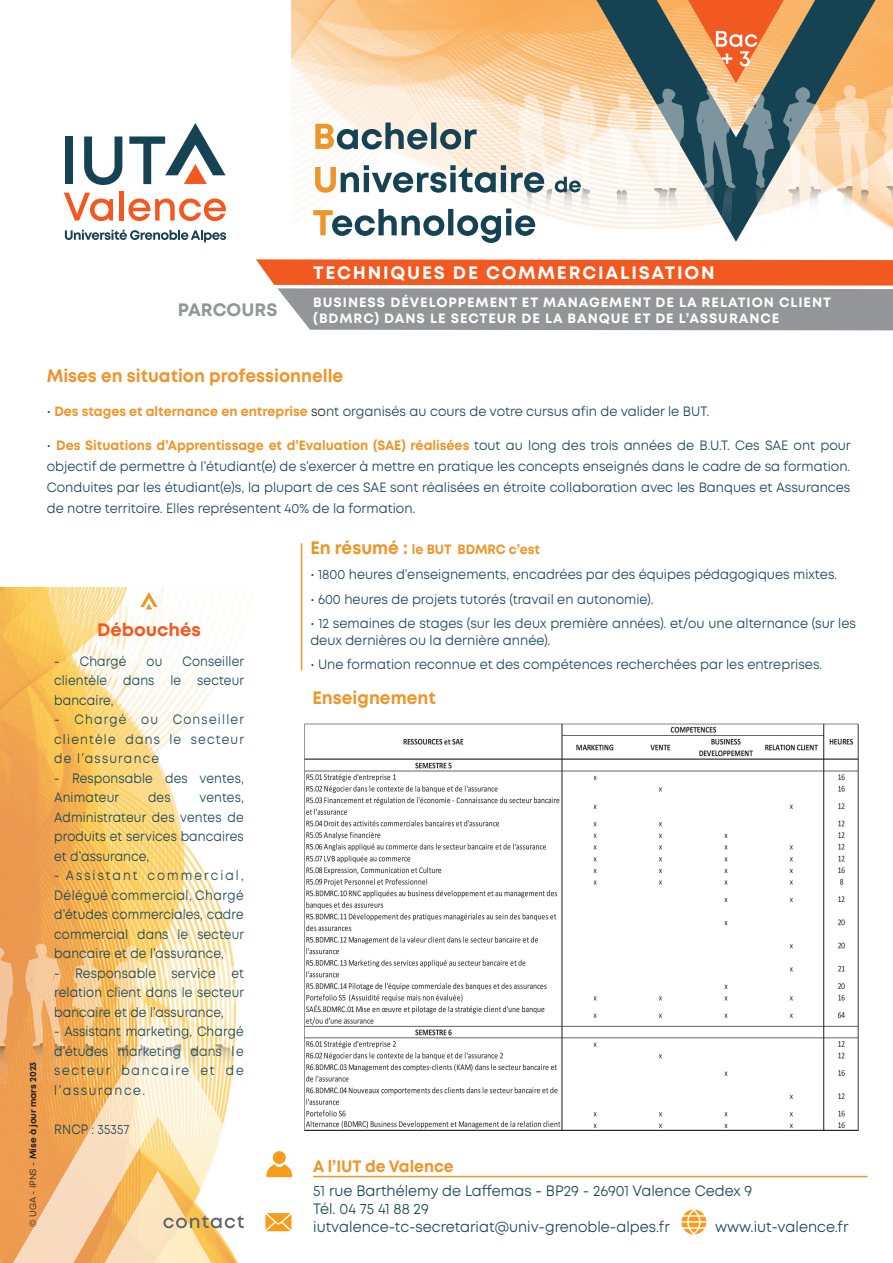
<style>
.page{position:relative;width:893px;height:1263px;background:#fff}
.page>*{position:absolute;margin:0;border:0;box-sizing:border-box;transform-origin:0 0}
.t1{font:700 18px "Mont";color:#ed962b;scale:.95 1}
.t2{font:700 18px "Mont";letter-spacing:.1em;color:#fff}
.t3{font:700 18px "Mont";color:#f15921}
.t4{font:700 18px "Mont";color:#939598}
.t5{font:700 16.5px "Mont";color:#ed962b;scale:.95 1}
.t6{font:15px/18px "Mont";color:#164353;scale:.95 1}
.t7{font:13.5px/21px "Mont";color:#164353;text-align:justify;scale:.95 1}
.t8{font:13.5px/19.5px "Mont";color:#164353;text-align:justify;scale:.9 1}
.t9{font:700 13.5px/16.2px "Mont";letter-spacing:.07em;color:#fff}
.t10{font:700 13.5px "Mont";color:#ed962b;scale:.95 1}
.t11{font:700 9px "Mont";color:#231f20}
.s1{font-weight:400}
.s2{font-weight:700;color:#ed962b}
.s3{color:#231f20}
.s4{font-size:18px}
</style>
<div class="page">
<img style="left:292px;top:0;width:601px;height:229px">
<img style="left:0;top:588px;width:242px;height:675px">
<svg style="left:590px;top:0;width:291px;height:242px"></svg>
<svg style="left:12px;top:1012px;width:230px;height:251px;background:#f6cc99"></svg>
<hr style="left:313px;top:1176px;width:554px;height:1px;background:#ed962b">
<svg style="left:256px;top:259px;width:637px;height:71px;background:#bf8a77"></svg>
<img style="left:304px;top:723px;width:555px;height:408px">
<svg style="left:606px;top:93px;width:32px;height:132px"></svg>
<svg style="left:835px;top:85px;width:34px;height:138px"></svg>
<svg style="left:882px;top:94px;width:11px;height:128px"></svg>
<svg style="left:650px;top:0;width:173px;height:226px;background:#9e9587"></svg>
<svg style="left:0;top:947px;width:13px;height:137px;background:#edad73"></svg>
<svg style="left:164px;top:943px;width:34px;height:138px"></svg>
<svg style="left:72px;top:952px;width:31px;height:129px;background:#f3bc6f"></svg>
<svg style="left:211px;top:952px;width:31px;height:129px"></svg>
<svg style="left:25px;top:943px;width:40px;height:138px;background:#f0b16f"></svg>
<svg style="left:112px;top:945px;width:40px;height:138px;background:#f8d89c"></svg>
<svg style="left:681px;top:1209px;width:25px;height:25px"></svg>
<div style="left:65px;top:136px;width:8px;height:48px;background:#164353"></div>
<svg style="left:84px;top:136px;width:38px;height:49px"></svg>
<svg style="left:64px;top:193px;width:49px;height:28px"></svg>
<div style="left:119px;top:191px;width:5px;height:29px;background:#f15921"></div>
<svg style="left:128px;top:198px;width:98px;height:23px"></svg>
<svg style="left:65px;top:230px;width:161px;height:12px"></svg>
<svg style="left:129px;top:123px;width:97px;height:61px"></svg>
<svg style="left:266px;top:1151px;width:26px;height:26px"></svg>
<svg style="left:265px;top:1213px;width:26px;height:18px"></svg>
<svg style="left:140px;top:592px;width:18px;height:17px"></svg>
<hr style="left:301px;top:543px;width:1px;height:127px;background:#ed962b">
<svg style="left:313px;top:85px;width:283px;height:158px"></svg>
<svg style="left:103px;top:1170px;width:141px;height:93px"></svg>
<h1 class="t4" style="left:178px;top:298px;width:101px">PARCOURS</h1>
<h1 class="t2" style="left:313px;top:261px;width:403px">TECHNIQUES DE COMMERCIALISATION</h1>
<p class="t9" style="left:313px;top:294px;width:519px">BUSINESS DÉVELOPPEMENT ET MANAGEMENT DE LA RELATION CLIENT (BDMRC) DANS LE SECTEUR DE LA BANQUE ET DE L’ASSURANCE</p>
<p class="t11" style="left:27px;top:1226px;width:166px;rotate:-90deg"><span class="s1">© UGA - IPNS -</span> Mise à jour mars 2023</p>
<h1 class="t1" style="left:47px;top:364px;width:314px">Mises en situation professionnelle</h1>
<p class="t7" style="left:47px;top:401px;width:699px">• <span class="s2">Des stages et alternance en entreprise</span> <span class="s3">so</span>nt organisés au cours de votre cursus afin de valider le BUT.</p>
<p class="t7" style="left:47px;top:435px;width:848px">• <span class="s2">Des Situations d’Apprentissage et d’Evaluation (SAE) réalisées</span> tout au long des trois années de B.U.T. Ces SAE ont pour objectif de permettre à l’étudiant(e) de s’exercer à mettre en pratique les concepts enseignés dans le cadre de sa formation.<br>Conduites par les étudiant(e)s, la plupart de ces SAE sont réalisées en étroite collaboration avec les Banques et Assurances de notre territoire. Elles représentent 40% de la formation.</p>
<p class="t10" style="left:310px;top:541px;width:243px"><span class="s4">En résumé :</span> le BUT BDMRC c’est</p>
<p class="t7" style="left:310px;top:564px;width:556px">• 1800 heures d’enseignements, encadrées par des équipes pédagogiques mixtes.</p>
<p class="t7" style="left:310px;top:588px;width:363px">• 600 heures de projets tutorés (travail en autonomie).</p>
<p class="t7" style="left:310px;top:616px;width:576px;line-height:16.2px">• 12 semaines de stages (sur les deux première années). et/ou une alternance (sur les deux dernières ou la dernière année).</p>
<p class="t7" style="left:310px;top:654px;width:540px">• Une formation reconnue et des compétences recherchées par les entreprises.</p>
<h1 class="t1" style="left:312px;top:685px;width:131px">Enseignement</h1>
<h1 class="t3" style="left:97px;top:618px;width:105px">Débouchés</h1>
<p class="t8" style="left:54px;top:651px;width:82px">- Chargé</p>
<p class="t8" style="left:147px;top:651px;width:19px">ou</p>
<p class="t8" style="left:54px;top:651px;width:213px;text-indent:128px">Conseiller clientèle dans le secteur bancaire,</p>
<p class="t8" style="left:54px;top:710px;width:213px">- Chargé ou Conseiller clientèle dans le secteur de l’assurance</p>
<p class="t8" style="left:54px;top:768px;width:212px">- Responsable des ventes,<br>Animateur</p>
<p class="t8" style="left:148px;top:788px;width:27px">des</p>
<p class="t8" style="left:54px;top:788px;width:212px;text-indent:145px">ventes, Administrateur des ventes de produits et services bancaires et d’assurance,</p>
<p class="t8" style="left:54px;top:866px;width:213px">- Assistant commercial, Délégué commercial, Chargé d’études commerciales, cadre commercial dans le secteur bancaire et de l’assurance,</p>
<p class="t8" style="left:54px;top:963px;width:212px">- Responsable service et relation client dans le secteur bancaire et de l’assurance,</p>
<p class="t8" style="left:54px;top:1022px;width:212px">- Assistant marketing, Chargé d’études marketing dans l e secteur bancaire et de l’assurance.</p>
<p class="t8" style="left:54px;top:1119px;width:85px">RNCP : 35357</p>
<p class="t5" style="left:313px;top:1156px;width:149px">A l’IUT de Valence</p>
<p class="t6" style="left:313px;top:1182px;width:464px">51 rue Barthélemy de Laffemas <span class="s3">-</span> BP29 - 26901 Valence Cedex 9<br>Tél. 04 75 41 88 29 iutvalence-tc-secretariat@univ-grenoble-alpes.fr</p>
<p class="t6" style="left:715px;top:1218px;width:142px">www.iut-valence.fr</p>
</div>
